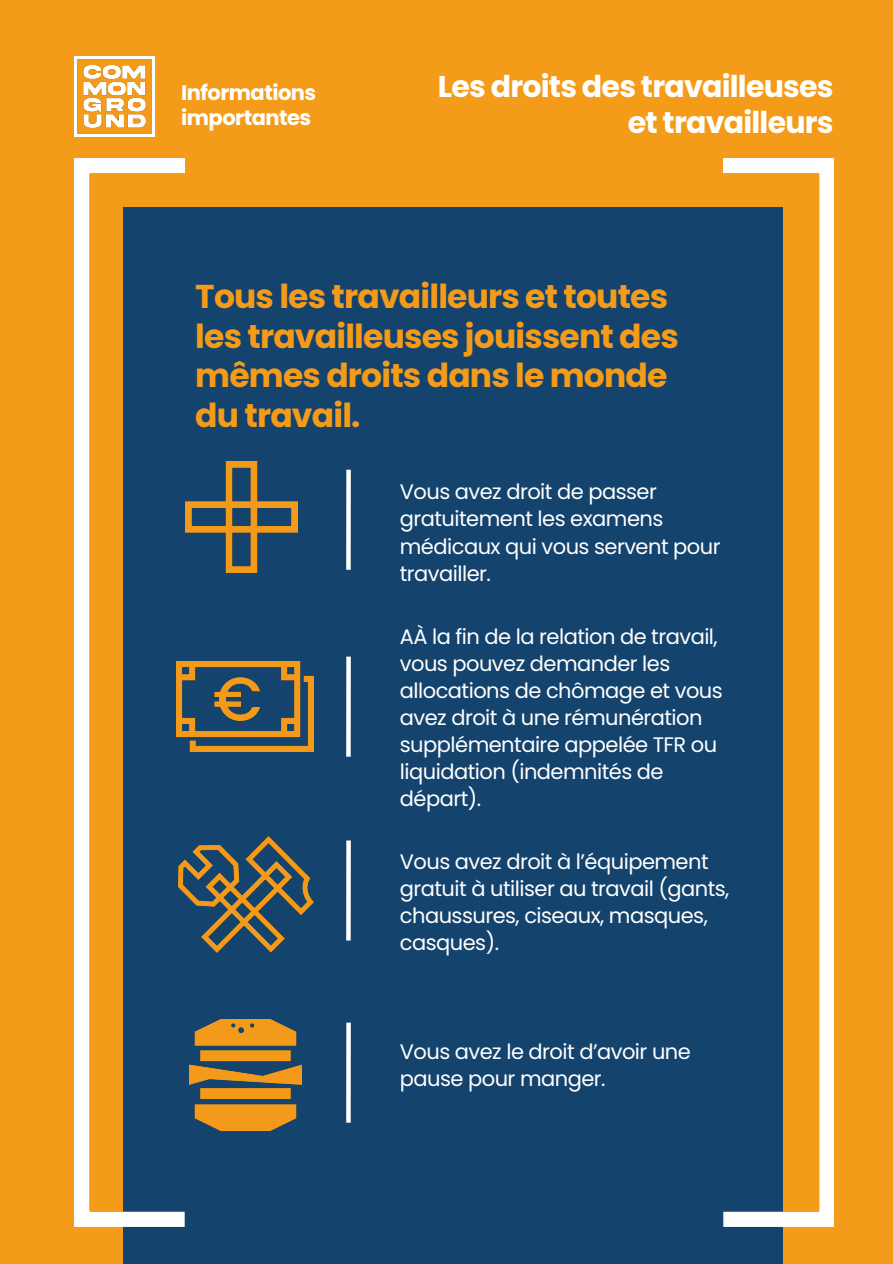
<style>
.page{position:relative;width:893px;height:1264px;background:#fff}
.page>*{position:absolute;margin:0;border:0;box-sizing:border-box;transform-origin:0 0}
.t1{font:700 33px/39.3px "Poppins";letter-spacing:-.025em;color:#f59b1a}
.t2{font:700 30px/36px "Poppins";letter-spacing:-.025em;color:#fff;text-align:right}
.t3{font:21px/27px "Poppins";letter-spacing:-.025em;color:#fff}
.t4{font:700 21px/24.8px "Poppins";letter-spacing:-.025em;color:#fff}
</style>
<div class="page">
<div style="left:0;top:0;width:892px;height:1263px;background:#f59b1a"></div>
<div style="left:124px;top:207px;width:659px;height:1056px;background:#14436e"></div>
<div style="left:346px;top:469px;width:5px;height:100px;background:#fff"></div>
<div style="left:346px;top:840px;width:5px;height:100px;background:#fff"></div>
<div style="left:346px;top:1022px;width:5px;height:100px;background:#fff"></div>
<div style="left:346px;top:656px;width:5px;height:100px;background:#fff"></div>
<img style="left:185px;top:661px;width:129px;height:90px">
<img style="left:75px;top:57px;width:80px;height:79px">
<img style="left:186px;top:461px;width:111px;height:111px">
<img style="left:185px;top:836px;width:128px;height:116px">
<img style="left:189px;top:1019px;width:113px;height:111px">
<img style="left:74px;top:158px;width:111px;height:1068px">
<img style="left:723px;top:158px;width:110px;height:1068px">
<p class="t4" style="left:181px;top:81px;width:136px">Informations importantes</p>
<p class="t2" style="left:438px;top:69px;width:397px">Les droits des travailleuses et travailleurs</p>
<p class="t1" style="left:195px;top:277px;width:485px">Tous les travailleurs et toutes les travailleuses jouissent des mêmes droits dans le monde du travail.</p>
<p class="t3" style="left:400px;top:478px;width:322px">Vous avez droit de passer gratuitement les examens médicaux qui vous servent pour travailler.</p>
<p class="t3" style="left:400px;top:622px;width:324px">AÀ la fin de la relation de travail, vous pouvez demander les allocations de chômage et vous avez droit à une rémunération supplémentaire appelée TFR ou liquidation (indemnités de départ).</p>
<p class="t3" style="left:400px;top:847px;width:331px">Vous avez droit à l’équipement gratuit à utiliser au travail (gants, chaussures, ciseaux, masques, casques).</p>
<h1 class="t3" style="left:400px;top:1038px;width:292px">Vous avez le droit d’avoir une pause pour manger.</h1>
</div>
